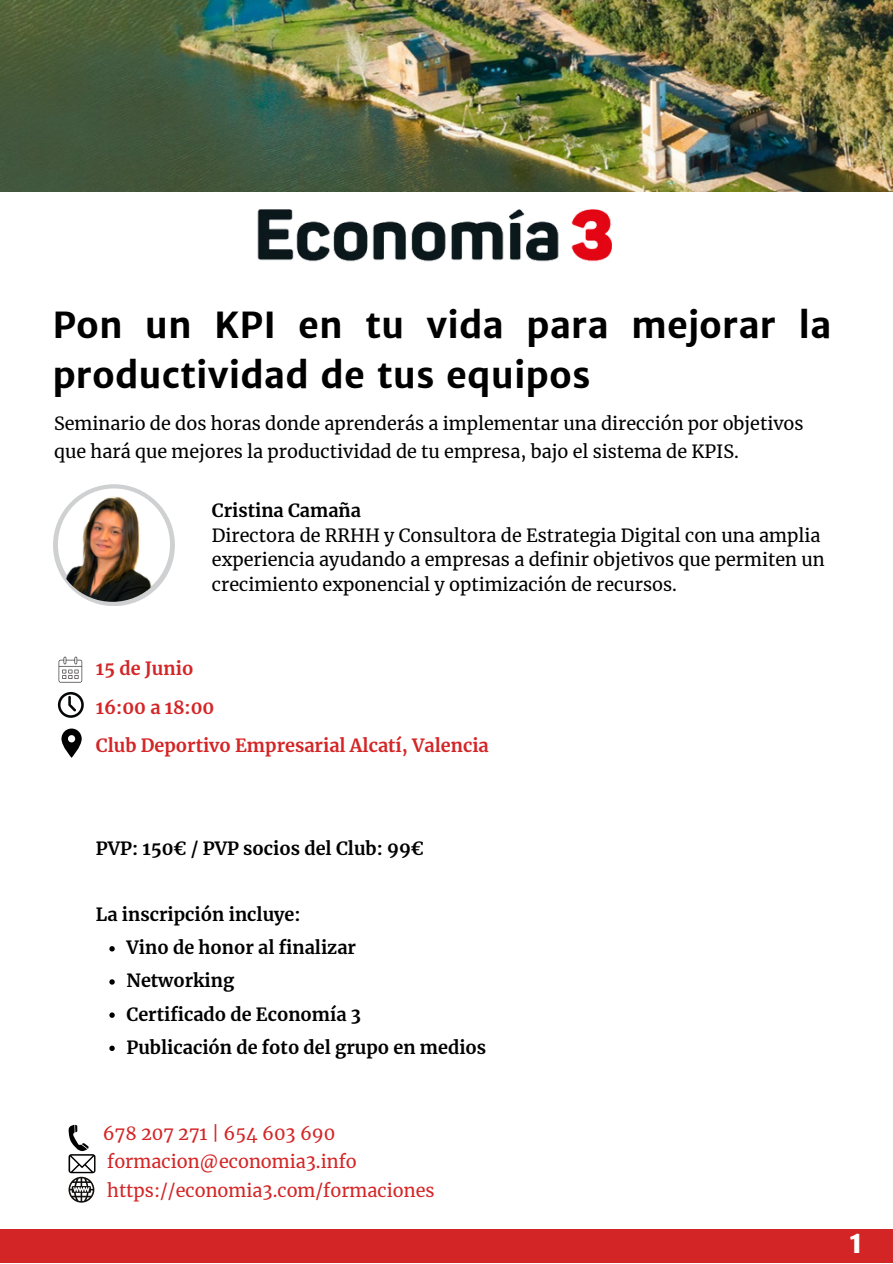
<style>
.page{position:relative;width:893px;height:1264px;background:#fff}
.page>*{position:absolute;margin:0;border:0;box-sizing:border-box;transform-origin:0 0}
.t1{font:700 36px/49.5px "Merriweather Sans";color:#000}
.t2{font:700 31.05px "Merriweather Sans";color:#fff}
.t3{font:18px/24.8px "Merriweather";color:#000}
.t4{font:700 18px "Merriweather";color:#000}
.t5{font:18px "Merriweather";color:#d42526}
.t6{font:700 18px "Merriweather";color:#d42526}
</style>
<div class="page">
<img style="left:257px;top:209px;width:355px;height:53px">
<img style="left:0;top:0;width:892px;height:191px">
<svg style="left:59px;top:656px;width:23px;height:26px"></svg>
<svg style="left:58px;top:692px;width:26px;height:25px"></svg>
<svg style="left:61px;top:728px;width:21px;height:29px"></svg>
<div style="left:53px;top:484px;width:122px;height:122px;background:#cfd0d1;border-radius:50%"></div>
<img style="left:54px;top:485px;width:117px;height:117px;border-radius:50%">
<svg style="left:109px;top:946px;width:6px;height:5px"></svg>
<svg style="left:109px;top:979px;width:6px;height:5px"></svg>
<svg style="left:109px;top:1012px;width:6px;height:5px"></svg>
<svg style="left:109px;top:1045px;width:6px;height:5px"></svg>
<div style="left:0;top:1228px;width:892px;height:34px;background:#d42526"></div>
<svg style="left:68px;top:1124px;width:27px;height:78px"></svg>
<p class="t1" style="left:52px;top:301px;width:780px">Pon un KPI en tu vida para mejorar la productividad de tus equipos</p>
<p class="t3" style="left:54px;top:409px;width:751px;line-height:28px">Seminario de dos horas donde aprenderás a implementar una dirección por objetivos que hará que mejores la productividad de tu empresa, bajo el sistema de KPIS.</p>
<p class="t4" style="left:212px;top:499px;width:150px">Cristina Camaña</p>
<p class="t3" style="left:212px;top:523px;width:614px">Directora de RRHH y Consultora de Estrategia Digital con una amplia experiencia ayudando a empresas a definir objetivos que permiten un crecimiento exponencial y optimización de recursos.</p>
<p class="t6" style="left:96px;top:657px;width:99px">15 de Junio</p>
<p class="t6" style="left:96px;top:696px;width:120px">16:00 a 18:00</p>
<p class="t6" style="left:96px;top:734px;width:394px">Club Deportivo Empresarial Alcatí, Valencia</p>
<p class="t4" style="left:96px;top:837px;width:329px">PVP: 150€ / PVP socios del Club: 99€</p>
<p class="t4" style="left:96px;top:903px;width:206px">La inscripción incluye:</p>
<p class="t4" style="left:126px;top:936px;width:231px">Vino de honor al finalizar</p>
<p class="t4" style="left:126px;top:969px;width:109px">Networking</p>
<p class="t4" style="left:126px;top:1002px;width:236px">Certificado de Economía 3</p>
<p class="t4" style="left:126px;top:1035px;width:361px">Publicación de foto del grupo en medios</p>
<p class="t5" style="left:103px;top:1122px;width:234px">678 207 271 | 654 603 690</p>
<p class="t5" style="left:107px;top:1150px;width:251px">formacion@economia3.info</p>
<p class="t5" style="left:107px;top:1178px;width:329px">https://economia3.com/formaciones</p>
<p class="t2" style="left:848px;top:1222px;width:17px">1</p>
</div>
